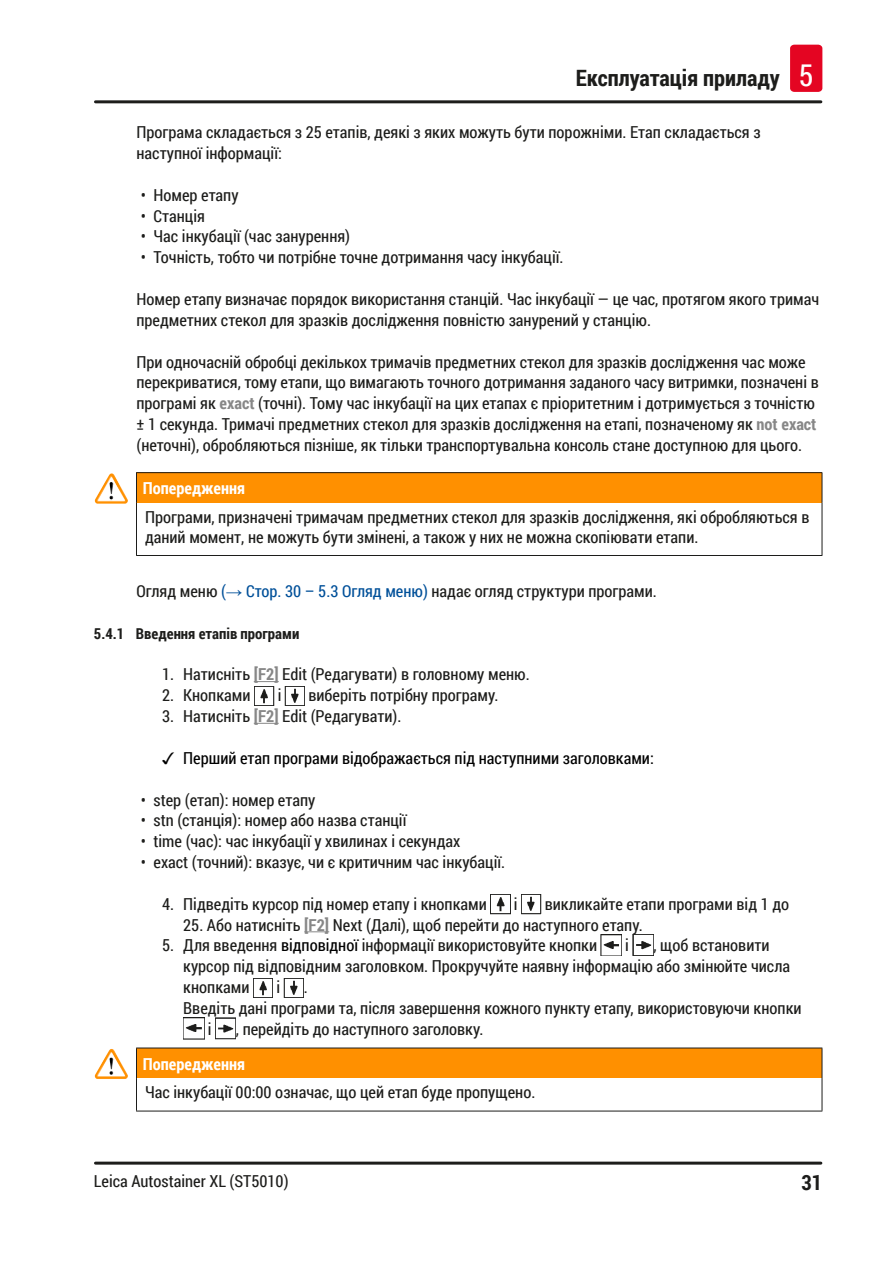
<style>
.page{position:relative;width:893px;height:1263px;background:#fff}
.page>*{position:absolute;margin:0;border:0;box-sizing:border-box;transform-origin:0 0}
.t1{font:700 22.5px "Roboto Condensed";color:#1d1d1b}
.t2{font:700 21px "Roboto Condensed";color:#1d1d1b}
.Description_text{font:16.5px/20.9px "Roboto Condensed";color:#1d1d1b}
.Source_of_danger{font:16.5px/19.8px "Roboto Condensed";color:#1d1d1b}
.t3{font:16.5px "Roboto Condensed";color:#000}
.Signalword__no_use_a{font:700 16.5px "Roboto Condensed";color:#fff}
.t4{font:700 15px "Roboto Condensed";color:#1d1d1b}
.s1{font-weight:400;font-size:30px;color:#fff}
.s2{font-weight:700;color:#878787}
.s3{color:#005099}
.s4{font-family:"Arial";color:#005099}
.s5{color:#000}
</style>
<div class="page">
<hr style="left:95px;top:100px;width:726px;height:3px;background:#1d1d1b">
<hr style="left:95px;top:1161px;width:726px;height:3px;background:#1d1d1b">
<div style="left:790px;top:45px;width:32px;height:47px;background:#e40522;border-radius:4px"></div>
<svg style="left:254px;top:681px;width:25px;height:1px"></svg>
<svg style="left:254px;top:723px;width:25px;height:1px"></svg>
<svg style="left:304px;top:931px;width:25px;height:1px"></svg>
<div style="left:136px;top:473px;width:686px;height:30px;background:#ff9000"></div>
<hr style="left:136px;top:473px;width:1px;height:30px;background:#1d1d1b">
<hr style="left:136px;top:503px;width:1px;height:52px;background:#1d1d1b">
<hr style="left:822px;top:503px;width:1px;height:52px;background:#1d1d1b">
<hr style="left:136px;top:555px;width:686px;height:1px;background:#1d1d1b">
<hr style="left:136px;top:472px;width:686px;height:1px;background:#1d1d1b">
<hr style="left:822px;top:473px;width:1px;height:30px;background:#1d1d1b">
<img style="left:97px;top:473px;width:14px;height:23px">
<img style="left:254px;top:686px;width:20px;height:19px">
<img style="left:285px;top:686px;width:20px;height:19px">
<img style="left:491px;top:894px;width:19px;height:20px">
<img style="left:521px;top:894px;width:20px;height:20px">
<img style="left:601px;top:934px;width:21px;height:22px">
<img style="left:633px;top:934px;width:20px;height:22px">
<img style="left:253px;top:978px;width:20px;height:19px">
<img style="left:284px;top:978px;width:20px;height:19px">
<img style="left:183px;top:1017px;width:21px;height:22px">
<img style="left:215px;top:1017px;width:21px;height:22px">
<div style="left:136px;top:1048px;width:686px;height:30px;background:#ff9000"></div>
<hr style="left:136px;top:1048px;width:1px;height:30px;background:#1d1d1b">
<hr style="left:136px;top:1078px;width:1px;height:33px;background:#1d1d1b">
<hr style="left:822px;top:1078px;width:1px;height:33px;background:#1d1d1b">
<hr style="left:136px;top:1111px;width:686px;height:1px;background:#1d1d1b">
<hr style="left:136px;top:1048px;width:686px;height:1px;background:#1d1d1b">
<hr style="left:822px;top:1048px;width:1px;height:30px;background:#1d1d1b">
<img style="left:97px;top:1049px;width:14px;height:22px">
<h1 class="t1" style="left:576px;top:62px;width:239px">Експлуатація приладу <span class="s1">5</span></h1>
<p class="Description_text" style="left:136px;top:121px;width:626px">Програма складається з 25 етапів, деякі з яких можуть бути порожніми. Етап складається з наступної інформації:</p>
<p class="Description_text" style="left:141px;top:184px;width:99px">• Номер етапу</p>
<p class="Description_text" style="left:141px;top:205px;width:66px">• Станція</p>
<p class="Description_text" style="left:141px;top:226px;width:211px">• Час інкубації (час занурення)</p>
<p class="Description_text" style="left:141px;top:246px;width:424px">• Точність, тобто чи потрібне точне дотримання часу інкубації.</p>
<p class="Description_text" style="left:136px;top:288px;width:684px">Номер етапу визначає порядок використання станцій. Час інкубації — це час, протягом якого тримач предметних стекол для зразків дослідження повністю занурений у станцію.</p>
<p class="Description_text" style="left:136px;top:351px;width:684px">При одночасній обробці декількох тримачів предметних стекол для зразків дослідження час може перекриватися, тому етапи, що вимагають точного дотримання заданого часу витримки, позначені в програмі як <span class="s2">exact</span> (точні). Тому час інкубації на цих етапах є пріоритетним і дотримується з точністю ± 1 секунда. Тримачі предметних стекол для зразків дослідження на етапі, позначеному як <span class="s2">not exact </span>(неточні), обробляються пізніше, як тільки транспортувальна консоль стане доступною для цього.</p>
<p class="Signalword__no_use_a" style="left:143px;top:477px;width:104px">Попередження</p>
<p class="Source_of_danger" style="left:145px;top:507px;width:666px">Програми, призначені тримачам предметних стекол для зразків дослідження, які обробляються в даний момент, не можуть бути змінені, а також у них не можна скопіювати етапи.</p>
<p class="Description_text" style="left:136px;top:580px;width:522px">Огляд меню <span class="s3">(</span><span class="s4">→</span> <span class="s3">Стор. 30 – 5.3 Огляд меню)</span> надає огляд структури програми.</p>
<p class="t4" style="left:94px;top:623px;width:207px">5.4.1 Введення етапів програми</p>
<p class="Description_text" style="left:162px;top:663px;width:369px">1. Натисніть <span class="s2">[F2]</span> Edit (Редагувати) в головному меню.</p>
<p class="Description_text" style="left:162px;top:684px;width:90px">2. Кнопками</p>
<p class="Description_text" style="left:278px;top:684px;width:5px">і</p>
<p class="Description_text" style="left:308px;top:684px;width:192px">виберіть потрібну програму.</p>
<p class="Description_text" style="left:162px;top:705px;width:241px">3. Натисніть <span class="s2">[F2]</span> Edit (Редагувати).</p>
<p class="t3" style="left:183px;top:746px;width:472px">Перший етап програми відображається під наступними заголовками:</p>
<p class="Description_text" style="left:141px;top:789px;width:176px">• step (етап): номер етапу</p>
<p class="Description_text" style="left:141px;top:809px;width:267px">• stn (станція): номер або назва станції</p>
<p class="Description_text" style="left:141px;top:830px;width:321px">• time (час): час інкубації у хвилинах і секундах</p>
<p class="Description_text" style="left:141px;top:851px;width:366px">• exact (точний): вказує, чи є критичним час інкубації.</p>
<p class="Description_text" style="left:162px;top:893px;width:326px">4. Підведіть курсор під номер етапу і кнопками</p>
<p class="Description_text" style="left:514px;top:893px;width:5px">і</p>
<p class="Description_text" style="left:545px;top:893px;width:246px">викликайте етапи програми від 1 до</p>
<p class="Description_text" style="left:183px;top:914px;width:461px">25. Або натисніть <span class="s2">[F2]</span> Next (Далі), щоб перейти до наступного етапу.</p>
<p class="Description_text" style="left:162px;top:935px;width:437px">5. Для введення <span class="s5">відповідної</span> інформації використовуйте кнопки</p>
<p class="Description_text" style="left:625px;top:935px;width:5px">і</p>
<p class="Description_text" style="left:183px;top:935px;width:608px;text-indent:470px">, щоб встановити курсор під відповідним заголовком. Прокручуйте наявну інформацію або змінюйте числа кнопками</p>
<p class="Description_text" style="left:277px;top:976px;width:5px">і</p>
<p class="Description_text" style="left:304px;top:976px;width:6px">.</p>
<p class="Description_text" style="left:183px;top:997px;width:620px">Введіть дані програми та, після завершення кожного пункту етапу, використовуючи кнопки</p>
<p class="Description_text" style="left:208px;top:1018px;width:5px">і</p>
<p class="Description_text" style="left:236px;top:1018px;width:249px">, перейдіть до наступного заголовку.</p>
<p class="Signalword__no_use_a" style="left:143px;top:1052px;width:104px">Попередження</p>
<p class="Source_of_danger" style="left:145px;top:1082px;width:392px">Час інкубації 00:00 означає, що цей етап буде пропущено.</p>
<p class="Description_text" style="left:94px;top:1170px;width:196px">Leica Autostainer XL (ST5010)</p>
<p class="t2" style="left:801px;top:1168px;width:22px">31</p>
</div>
